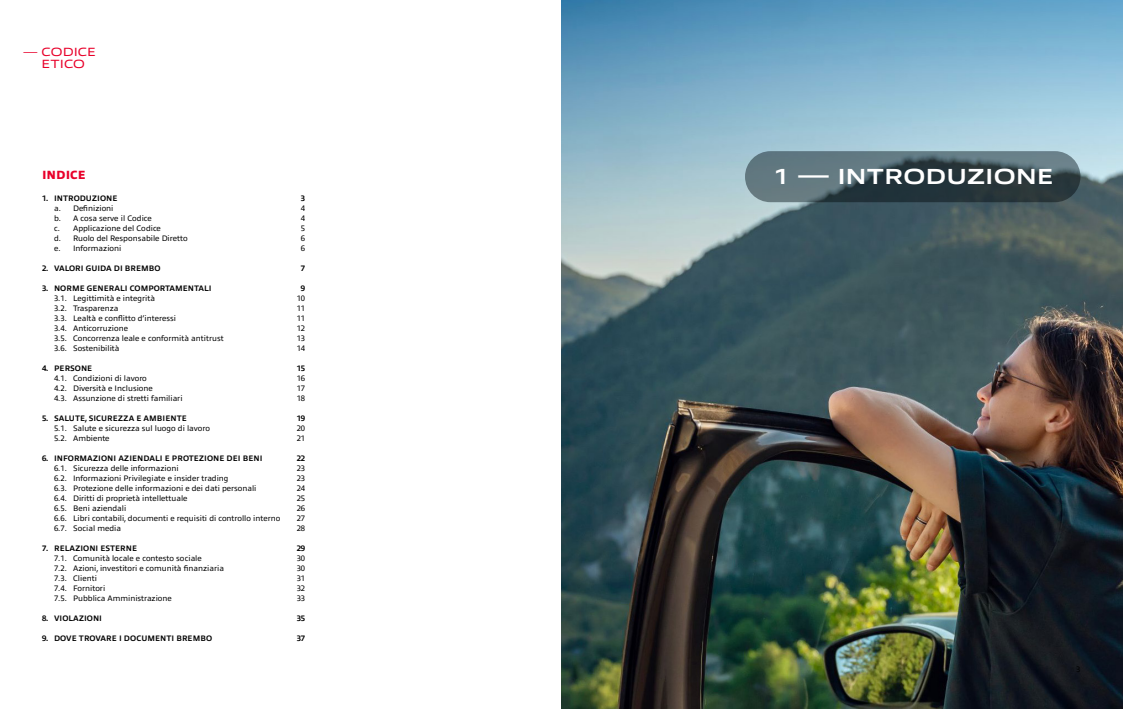
<style>
.page{position:relative;width:1123px;height:709px;background:#fff}
.page>*{position:absolute;margin:0;border:0;box-sizing:border-box;transform-origin:0 0}
.t1{font:700 22px "Allumi Pro Extended";color:#fff}
.t2{font:12px/12px "Allumi Pro Extended";letter-spacing:.005em;color:#e8002a;text-align:center}
.t3{font:800 12px "Allumi Pro";color:#e8002a}
.t4{font:8px "Allumi Pro";color:#000}
.t5{font:700 8px "Allumi Pro";color:#000}
.s1{font-size:10px}
</style>
<div class="page">
<img style="left:561px;top:0;width:561px;height:709px">
<svg style="left:745px;top:151px;width:335px;height:51px;background:#44575e"></svg>
<h2 class="t2" style="left:24px;top:45px;width:74px"><span class="s1">—</span> CODICE<br>ETICO</h2>
<h2 class="t3" style="left:42px;top:166px;width:45px">INDICE</h2>
<p class="t5" style="left:42px;top:192px;width:77px">1. INTRODUZIONE</p>
<p class="t5" style="left:301px;top:192px;width:6px">3</p>
<p class="t4" style="left:54px;top:202px;width:61px">a. Definizioni</p>
<p class="t4" style="left:301px;top:202px;width:6px">4</p>
<p class="t4" style="left:54px;top:212px;width:99px">b. A cosa serve il Codice</p>
<p class="t4" style="left:301px;top:212px;width:6px">4</p>
<p class="t4" style="left:54px;top:222px;width:108px">c. Applicazione del Codice</p>
<p class="t4" style="left:301px;top:222px;width:6px">5</p>
<p class="t4" style="left:54px;top:232px;width:135px">d. Ruolo del Responsabile Diretto</p>
<p class="t4" style="left:301px;top:232px;width:6px">6</p>
<p class="t4" style="left:54px;top:242px;width:69px">e. Informazioni</p>
<p class="t4" style="left:301px;top:242px;width:6px">6</p>
<p class="t5" style="left:42px;top:262px;width:120px">2. VALORI GUIDA DI BREMBO</p>
<p class="t5" style="left:301px;top:262px;width:6px">7</p>
<p class="t5" style="left:42px;top:282px;width:171px">3. NORME GENERALI COMPORTAMENTALI</p>
<p class="t5" style="left:301px;top:282px;width:6px">9</p>
<p class="t4" style="left:54px;top:292px;width:102px">3.1. Legittimità e integrità</p>
<p class="t4" style="left:297px;top:292px;width:10px">10</p>
<p class="t4" style="left:54px;top:302px;width:66px">3.2. Trasparenza</p>
<p class="t4" style="left:297px;top:302px;width:10px">11</p>
<p class="t4" style="left:54px;top:312px;width:123px">3.3. Lealtà e conflitto d’interessi</p>
<p class="t4" style="left:297px;top:312px;width:10px">11</p>
<p class="t4" style="left:54px;top:322px;width:75px">3.4. Anticorruzione</p>
<p class="t4" style="left:297px;top:322px;width:10px">12</p>
<p class="t4" style="left:54px;top:332px;width:171px">3.5. Concorrenza leale e conformità antitrust</p>
<p class="t4" style="left:297px;top:332px;width:10px">13</p>
<p class="t4" style="left:54px;top:342px;width:67px">3.6. Sostenibilità</p>
<p class="t4" style="left:297px;top:342px;width:10px">14</p>
<p class="t5" style="left:42px;top:362px;width:52px">4. PERSONE</p>
<p class="t5" style="left:297px;top:362px;width:10px">15</p>
<p class="t4" style="left:54px;top:372px;width:94px">4.1. Condizioni di lavoro</p>
<p class="t4" style="left:297px;top:372px;width:10px">16</p>
<p class="t4" style="left:54px;top:382px;width:100px">4.2. Diversità e Inclusione</p>
<p class="t4" style="left:297px;top:382px;width:10px">17</p>
<p class="t4" style="left:54px;top:392px;width:130px">4.3. Assunzione di stretti familiari</p>
<p class="t4" style="left:297px;top:392px;width:10px">18</p>
<p class="t5" style="left:42px;top:412px;width:146px">5. SALUTE, SICUREZZA E AMBIENTE</p>
<p class="t5" style="left:297px;top:412px;width:10px">19</p>
<p class="t4" style="left:54px;top:422px;width:157px">5.1. Salute e sicurezza sul luogo di lavoro</p>
<p class="t4" style="left:297px;top:422px;width:10px">20</p>
<p class="t4" style="left:54px;top:432px;width:57px">5.2. Ambiente</p>
<p class="t4" style="left:297px;top:432px;width:10px">21</p>
<p class="t5" style="left:42px;top:452px;width:222px">6. INFORMAZIONI AZIENDALI E PROTEZIONE DEI BENI</p>
<p class="t5" style="left:297px;top:452px;width:10px">22</p>
<p class="t4" style="left:54px;top:462px;width:126px">6.1. Sicurezza delle informazioni</p>
<p class="t4" style="left:297px;top:462px;width:10px">23</p>
<p class="t4" style="left:54px;top:472px;width:176px">6.2. Informazioni Privilegiate e insider trading</p>
<p class="t4" style="left:297px;top:472px;width:10px">23</p>
<p class="t4" style="left:54px;top:482px;width:204px">6.3. Protezione delle informazioni e dei dati personali</p>
<p class="t4" style="left:297px;top:482px;width:10px">24</p>
<p class="t4" style="left:54px;top:492px;width:135px">6.4. Diritti di proprietà intellettuale</p>
<p class="t4" style="left:297px;top:492px;width:10px">25</p>
<p class="t4" style="left:54px;top:502px;width:74px">6.5. Beni aziendali</p>
<p class="t4" style="left:297px;top:502px;width:10px">26</p>
<p class="t4" style="left:54px;top:512px;width:228px">6.6. Libri contabili, documenti e requisiti di controllo interno</p>
<p class="t4" style="left:297px;top:512px;width:10px">27</p>
<p class="t4" style="left:54px;top:522px;width:69px">6.7. Social media</p>
<p class="t4" style="left:297px;top:522px;width:10px">28</p>
<p class="t5" style="left:42px;top:542px;width:97px">7. RELAZIONI ESTERNE</p>
<p class="t5" style="left:297px;top:542px;width:10px">29</p>
<p class="t4" style="left:54px;top:552px;width:149px">7.1. Comunità locale e contesto sociale</p>
<p class="t4" style="left:297px;top:552px;width:10px">30</p>
<p class="t4" style="left:54px;top:562px;width:171px">7.2. Azioni, investitori e comunità finanziaria</p>
<p class="t4" style="left:297px;top:562px;width:10px">30</p>
<p class="t4" style="left:54px;top:572px;width:44px">7.3. Clienti</p>
<p class="t4" style="left:297px;top:572px;width:10px">31</p>
<p class="t4" style="left:54px;top:582px;width:53px">7.4. Fornitori</p>
<p class="t4" style="left:297px;top:582px;width:10px">32</p>
<p class="t4" style="left:54px;top:592px;width:119px">7.5. Pubblica Amministrazione</p>
<p class="t4" style="left:297px;top:592px;width:10px">33</p>
<p class="t5" style="left:42px;top:612px;width:62px">8. VIOLAZIONI</p>
<p class="t5" style="left:297px;top:612px;width:10px">35</p>
<p class="t5" style="left:42px;top:632px;width:171px">9. DOVE TROVARE I DOCUMENTI BREMBO</p>
<p class="t5" style="left:297px;top:632px;width:10px">37</p>
<h1 class="t1" style="left:774px;top:160px;width:281px">1 — INTRODUZIONE</h1>
<p class="t4" style="left:1076px;top:663px;width:6px">3</p>
</div>
